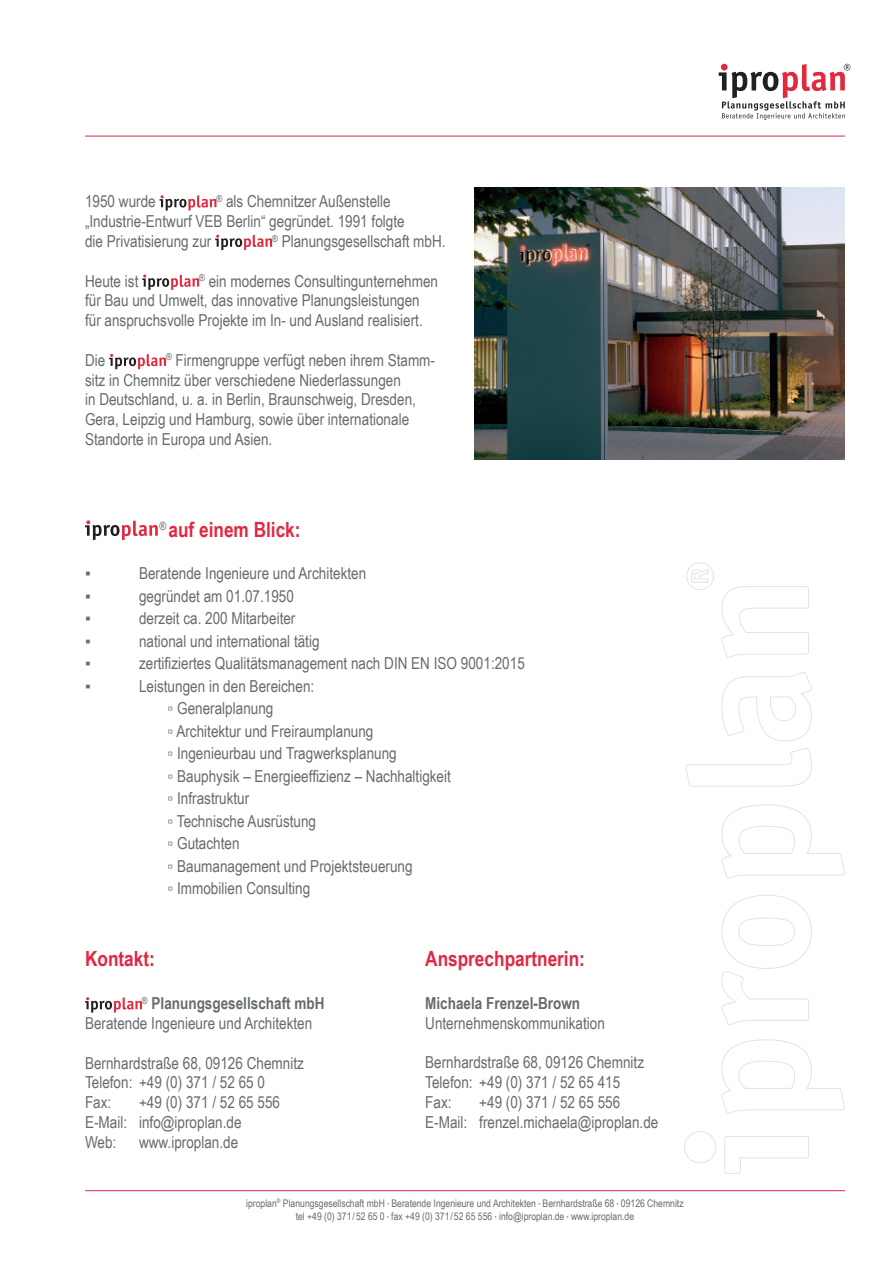
<style>
.page{position:relative;width:893px;height:1263px;background:#fff}
.page>*{position:absolute;margin:0;border:0;box-sizing:border-box;transform-origin:0 0}
.t1{font:700 21px "Arial Narrow";color:#e12842}
.t2{font:16.5px/19.8px "Arial Narrow";color:#666b6e}
.t3{font:700 16.5px "Arial Narrow";color:#666b6e}
.t4{font:10.5px/13.5px "Arial Narrow";color:#666b6e;text-align:center}
.s1{font-weight:700}
.s2{color:#676b6e}
.s3{font-size:6.15px}
</style>
<div class="page">
<hr style="left:85px;top:136px;width:760px;height:1px;background:#e12842">
<svg style="left:719px;top:64px;width:131px;height:56px"></svg>
<svg style="left:684px;top:562px;width:161px;height:611px"></svg>
<hr style="left:85px;top:1190px;width:760px;height:1px;background:#e12842">
<svg style="left:160px;top:195px;width:56px;height:16px"></svg>
<svg style="left:215px;top:235px;width:57px;height:15px"></svg>
<svg style="left:142px;top:275px;width:57px;height:15px"></svg>
<svg style="left:109px;top:354px;width:57px;height:15px"></svg>
<svg style="left:85px;top:520px;width:73px;height:20px"></svg>
<svg style="left:85px;top:997px;width:57px;height:16px"></svg>
<img style="left:474px;top:188px;width:371px;height:271px">
<p class="t2" style="left:85px;top:191px;width:321px;text-indent:131px"><sup>®</sup> als Chemnitzer Außenstelle „Industrie-Entwurf VEB Berlin“ gegründet. 1991 folgte die Privatisierung zur</p>
<p class="t2" style="left:85px;top:191px;width:72px">1950 wurde</p>
<p class="t2" style="left:272px;top:231px;width:175px"><sup>®</sup> Planungsgesellschaft mbH.</p>
<p class="t2" style="left:85px;top:270px;width:355px;text-indent:114px"><sup>®</sup> ein modernes Consultingunternehmen für Bau und Umwelt, das innovative Planungsleistungen für anspruchsvolle Projekte im In- und Ausland realisiert.</p>
<p class="t2" style="left:85px;top:350px;width:22px">Die</p>
<p class="t2" style="left:85px;top:270px;width:55px">Heute ist</p>
<p class="t2" style="left:85px;top:350px;width:352px;text-indent:81px"><sup>®</sup> Firmengruppe verfügt neben ihrem Stamm&shy;sitz in Chemnitz über verschiedene Niederlassungen<br>in Deutschland, u. a. in Berlin, Braunschweig, Dresden, Gera, Leipzig und Hamburg, sowie über internationale Standorte in Europa und Asien.</p>
<p class="t1" style="left:159px;top:513px;width:143px"><sup>®</sup> auf einem Blick:</p>
<p class="t2" style="left:85px;top:563px;width:7px">▪</p>
<p class="t2" style="left:139px;top:563px;width:229px">Beratende Ingenieure und Architekten</p>
<p class="t2" style="left:85px;top:585px;width:7px">▪</p>
<p class="t2" style="left:139px;top:585px;width:156px">gegründet am 01.07.1950</p>
<p class="t2" style="left:85px;top:608px;width:7px">▪</p>
<p class="t2" style="left:139px;top:608px;width:158px">derzeit ca. 200 Mitarbeiter</p>
<p class="t2" style="left:85px;top:630px;width:7px">▪</p>
<p class="t2" style="left:139px;top:630px;width:182px">national und international tätig</p>
<p class="t2" style="left:85px;top:653px;width:7px">▪</p>
<p class="t2" style="left:139px;top:653px;width:387px">zertifiziertes Qualitätsmanagement nach DIN EN ISO 9001:2015</p>
<p class="t2" style="left:85px;top:675px;width:7px">▪</p>
<p class="t2" style="left:168px;top:674px;width:285px;line-height:22.5px;text-indent:-29px">Leistungen in den Bereichen:<br>▫ Generalplanung<br>▫ Architektur und Freiraumplanung<br>▫ Ingenieurbau und Tragwerksplanung<br>▫ Bauphysik – Energieeffizienz – Nachhaltigkeit ▫ Infrastruktur<br>▫ Technische Ausrüstung<br>▫ Gutachten<br>▫ Baumanagement und Projektsteuerung<br>▫ Immobilien Consulting</p>
<p class="t1" style="left:85px;top:943px;width:71px">Kontakt:</p>
<p class="t2" style="left:85px;top:993px;width:241px;text-indent:57px"><sup>®</sup> <span class="s1">Planungsgesellschaft mbH<br></span>Beratende Ingenieure und Architekten</p>
<p class="t2" style="left:85px;top:1052px;width:220px">Bernhardstraße 68, 09126 Chemnitz<br>Telefon: +49 (0) 371 / 52 65 0<br>Fax:</p>
<p class="t2" style="left:85px;top:1092px;width:197px;text-indent:54px">+49 (0) 371 / 52 65 556<br>E-Mail: info@ip<span class="s2">ro</span>plan.de<br>Web:</p>
<p class="t2" style="left:139px;top:1131px;width:101px">www.iproplan.de</p>
<p class="t1" style="left:425px;top:942px;width:161px">Ansprechpartnerin:</p>
<p class="t3" style="left:425px;top:990px;width:156px">Michaela Frenzel-Brown</p>
<p class="t2" style="left:425px;top:1012px;width:181px">Unternehmenskommunikation</p>
<p class="t2" style="left:425px;top:1052px;width:220px">Bernhardstraße 68, 09126 Chemnitz<br>Telefon: +49 (0) 371 / 52 65 415<br>Fax:</p>
<p class="t2" style="left:425px;top:1091px;width:235px;text-indent:54px">+49 (0) 371 / 52 65 556<br>E-Mail: frenzel.michaela@iproplan.de</p>
<p class="t4" style="left:246px;top:1196px;width:439px">iproplan<sup>®</sup> Planungsgesellschaft mbH <span class="s3">•</span> Beratende Ingenieure und Architekten <span class="s3">•</span> Bernhardstraße 68 <span class="s3">•</span> 09126 Chemnitz tel +49 (0) 371/52 65 0 <span class="s3">•</span> fax +49 (0) 371/52 65 556 <span class="s3">•</span> info@iproplan.de <span class="s3">•</span> www.iproplan.de</p>
</div>
